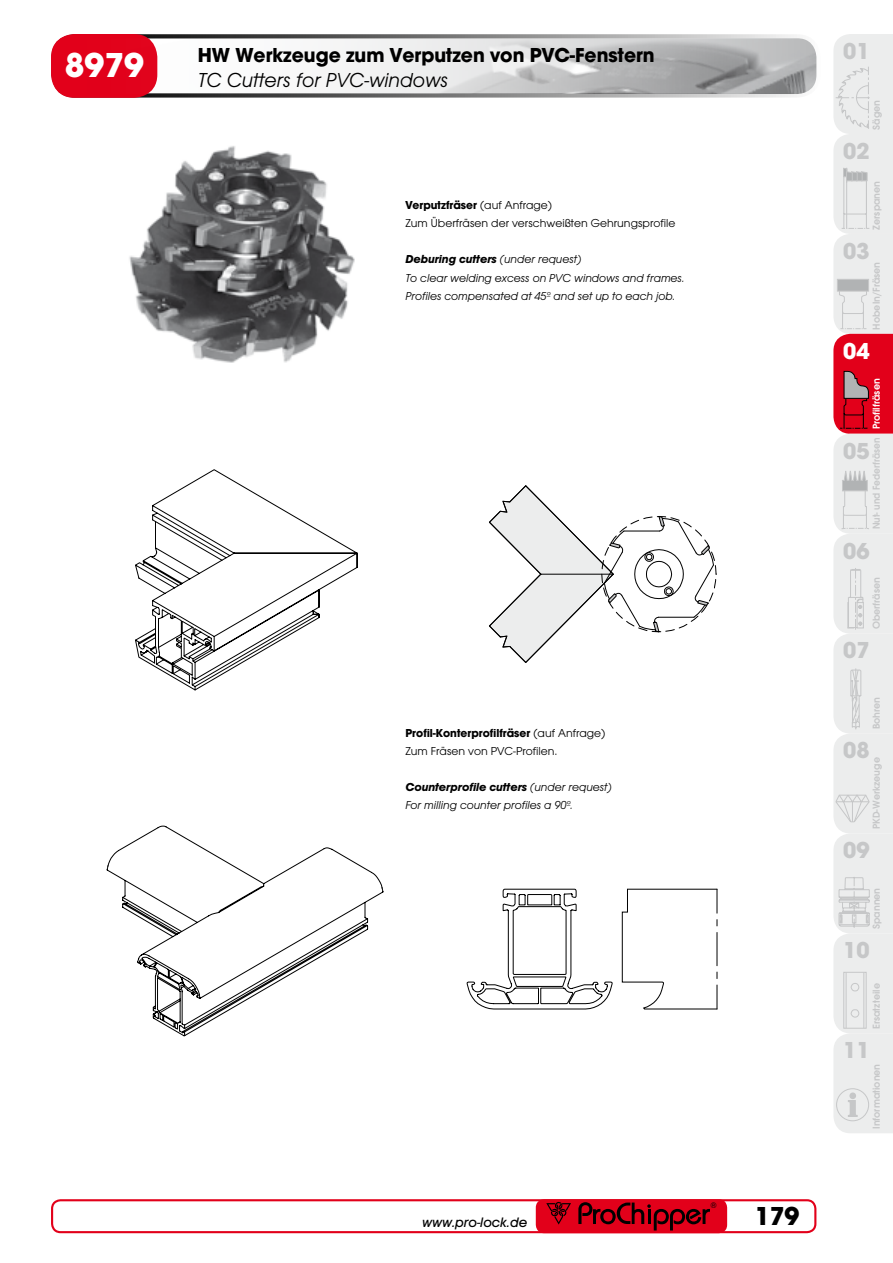
<style>
.page{position:relative;width:893px;height:1263px;background:#fff}
.page>*{position:absolute;margin:0;border:0;box-sizing:border-box;transform-origin:0 0}
.t1{font:700 36px "Avant Garde Gothic Itc T";color:#fff}
.t2{font:700 27px "Avant Garde Gothic Itc T";color:#000}
.t3{font:700 24px "Avant Garde Gothic Itc T";color:#c6c7c8}
.t4{font:700 24px "Avant Garde Gothic Itc T";color:#fff}
.t5{font:700 21px "Avant Garde Gothic Itc T";color:#000}
.t6{font:italic 21px "Avant Garde Gothic Itc T";color:#000}
.t7{font:italic 500 14.25px "Avant Garde Gothic Itc T";color:#000}
.t8{font:italic 12px/18px "Avant Garde Gothic Itc T";color:#000}
.t9{font:12px/18px "Avant Garde Gothic Itc T";color:#000}
.t10{font:600 10.5px "Avant Garde Gothic Itc T";color:#c6c7c8}
.t11{font:600 10.5px "Avant Garde Gothic Itc T";color:#c6c7c8;scale:.95 1}
.t12{font:600 10.5px "Avant Garde Gothic Itc T";color:#fff}
.t13{font:7.65px "Helvetica";color:#000}
.s1{font-weight:700}
</style>
<div class="page">
<div style="left:51px;top:1199px;width:765px;height:34px;border:2px solid #e2001a;border-radius:9px"></div>
<svg style="left:833px;top:34px;width:60px;height:1099px;background:#e9d8da"></svg>
<div style="left:536px;top:1199px;width:191px;height:34px;background:#e2001a;border-radius:9px"></div>
<svg style="left:578px;top:1202px;width:132px;height:28px"></svg>
<svg style="left:546px;top:1202px;width:25px;height:22px"></svg>
<svg style="left:106px;top:825px;width:278px;height:211px"></svg>
<svg style="left:467px;top:888px;width:251px;height:122px"></svg>
<svg style="left:135px;top:469px;width:223px;height:222px"></svg>
<svg style="left:489px;top:485px;width:228px;height:178px"></svg>
<div style="left:51px;top:34px;width:770px;height:64px;border:4px solid #000;border-radius:21px"></div>
<div style="left:51px;top:34px;width:106px;height:64px;border:4px solid #e2001a;border-radius:21px"></div>
<img style="left:55px;top:38px;width:761px;height:56px">
<img style="left:129px;top:146px;width:226px;height:217px">
<h1 class="t1" style="left:65px;top:43px;width:81px">8979</h1>
<h3 class="t5" style="left:198px;top:42px;width:458px">HW Werkzeuge zum Verputzen von PVC-Fenstern</h3>
<h3 class="t6" style="left:198px;top:68px;width:252px">TC Cutters for PVC-windows</h3>
<p class="t9" style="left:405px;top:196px;width:271px"><span class="s1">Verputzfräser</span> (auf Anfrage)<br>Zum Überfräsen der verschweißten Gehrungsprofile</p>
<p class="t8" style="left:405px;top:250px;width:280px"><span class="s1">Deburing cutters</span> (under request)<br>To clear welding excess on PVC windows and frames.<br>Profiles compensated at 45º and set up to each job.</p>
<p class="t9" style="left:405px;top:724px;width:202px"><span class="s1">Profil-Konterprofilfräser</span> (auf Anfrage)<br>Zum Fräsen von PVC-Profilen.</p>
<p class="t8" style="left:405px;top:778px;width:208px"><span class="s1">Counterprofile cutters</span> (under request)<br>For milling counter profiles a 90º.</p>
<p class="t13" style="left:711px;top:1199px;width:7px">®</p>
<p class="t7" style="left:422px;top:1214px;width:107px">www.pro-lock.de</p>
<h2 class="t2" style="left:755px;top:1200px;width:46px">179</h2>
<h3 class="t3" style="left:843px;top:36px;width:28px">01</h3>
<p class="t10" style="left:870px;top:130px;width:31px;rotate:-90deg">Sägen</p>
<h3 class="t3" style="left:843px;top:136px;width:28px">02</h3>
<p class="t10" style="left:870px;top:230px;width:50px;rotate:-90deg">Zerspanen</p>
<p class="t10" style="left:870px;top:330px;width:69px;rotate:-90deg">Hobeln/Fräsen</p>
<h3 class="t3" style="left:843px;top:236px;width:28px">03</h3>
<h3 class="t4" style="left:843px;top:336px;width:28px">04</h3>
<p class="t12" style="left:870px;top:429px;width:52px;rotate:-90deg">Profilfräsen</p>
<p class="t11" style="left:870px;top:529px;width:98px;rotate:-90deg">Nut- und Federfräsen</p>
<h3 class="t3" style="left:843px;top:436px;width:28px">05</h3>
<h3 class="t3" style="left:843px;top:536px;width:28px">06</h3>
<p class="t10" style="left:870px;top:629px;width:54px;rotate:-90deg">Oberfräsen</p>
<h3 class="t3" style="left:843px;top:636px;width:28px">07</h3>
<p class="t10" style="left:870px;top:729px;width:34px;rotate:-90deg">Bohren</p>
<p class="t10" style="left:870px;top:829px;width:73px;rotate:-90deg">PKD-Werkzeuge</p>
<h3 class="t3" style="left:843px;top:736px;width:28px">08</h3>
<h3 class="t3" style="left:843px;top:836px;width:28px">09</h3>
<p class="t10" style="left:870px;top:929px;width:43px;rotate:-90deg">Spannen</p>
<h3 class="t3" style="left:843px;top:935px;width:28px">10</h3>
<p class="t10" style="left:870px;top:1029px;width:47px;rotate:-90deg">Ersatzteile</p>
<p class="t10" style="left:870px;top:1129px;width:67px;rotate:-90deg">Informationen</p>
<h3 class="t3" style="left:843px;top:1035px;width:28px">11</h3>
</div>
